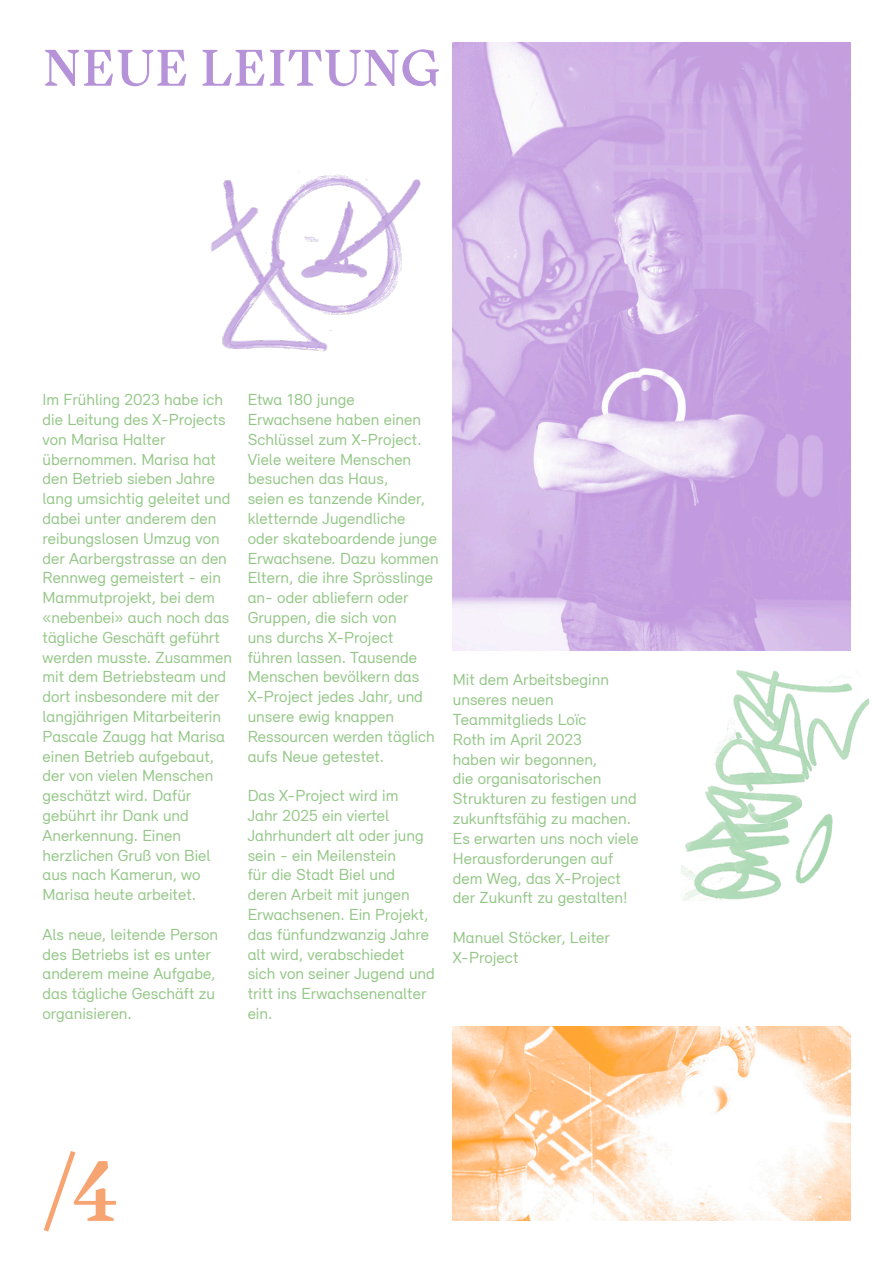
<style>
.page{position:relative;width:893px;height:1263px;background:#fff}
.page>*{position:absolute;margin:0;border:0;box-sizing:border-box;transform-origin:0 0}
.t1{font:500 90px "Lexik";color:#f49a62}
.t2{font:500 54px "Lexik";color:#b692d8}
.t3{font:16.5px/19.8px "Relevant";color:#94c787}
</style>
<div class="page">
<img style="left:453px;top:1026px;width:397px;height:195px">
<img style="left:453px;top:43px;width:397px;height:607px">
<img style="left:681px;top:670px;width:188px;height:231px">
<img style="left:211px;top:172px;width:210px;height:180px">
<p class="t2" style="left:43px;top:38px;width:399px">NEUE LEITUNG</p>
<p class="t3" style="left:43px;top:389px;width:191px">Im Frühling 2023 habe ich die Leitung des X-Projects von Marisa Halter übernommen. Marisa hat den Betrieb sieben Jahre lang umsichtig geleitet und dabei unter anderem den reibungslosen Umzug von der Aarbergstrasse an den<br>Rennweg gemeistert - ein<br>Mammutprojekt, bei dem «nebenbei» auch noch das tägliche Geschäft geführt werden musste. Zusammen mit dem Betriebsteam und dort insbesondere mit der langjährigen Mitarbeiterin<br>Pascale Zaugg hat Marisa einen Betrieb aufgebaut, der von vielen Menschen geschätzt wird. Dafür gebührt ihr Dank und<br>Anerkennung. Einen herzlichen Gruß von Biel aus nach Kamerun, wo<br>Marisa heute arbeitet.</p>
<p class="t3" style="left:43px;top:924px;width:177px">Als neue, leitende Person des Betriebs ist es unter anderem meine Aufgabe, das tägliche Geschäft zu organisieren.</p>
<p class="t3" style="left:248px;top:389px;width:193px">Etwa 180 junge<br>Erwachsene haben einen<br>Schlüssel zum X-Project.<br>Viele weitere Menschen besuchen das Haus,<br>seien es tanzende Kinder, kletternde Jugendliche oder skateboardende junge<br>Erwachsene. Dazu kommen<br>Eltern, die ihre Sprösslinge an- oder abliefern oder<br>Gruppen, die sich von<br>uns durchs X-Project führen lassen. Tausende<br>Menschen bevölkern das<br>X-Project jedes Jahr, und unsere ewig knappen<br>Ressourcen werden täglich aufs Neue getestet.</p>
<p class="t3" style="left:248px;top:785px;width:183px">Das X-Project wird im<br>Jahr 2025 ein viertel<br>Jahrhundert alt oder jung sein - ein Meilenstein<br>für die Stadt Biel und deren Arbeit mit jungen<br>Erwachsenen. Ein Projekt, das fünfundzwanzig Jahre alt wird, verabschiedet</p>
<p class="t3" style="left:248px;top:964px;width:189px">sich von seiner Jugend und</p>
<p class="t3" style="left:248px;top:983px;width:180px">tritt ins Erwachsenenalter ein.</p>
<p class="t3" style="left:453px;top:670px;width:187px">Mit dem Arbeitsbeginn unseres neuen<br>Teammitglieds Loïc<br>Roth im April 2023<br>haben wir begonnen,<br>die organisatorischen<br>Strukturen zu festigen und zukunftsfähig zu machen.<br>Es erwarten uns noch viele<br>Herausforderungen auf dem Weg, das X-Project der Zukunft zu gestalten!</p>
<p class="t3" style="left:453px;top:927px;width:159px">Manuel Stöcker, Leiter<br>X-Project</p>
<h1 class="t1" style="left:43px;top:1142px;width:79px">/4</h1>
</div>
